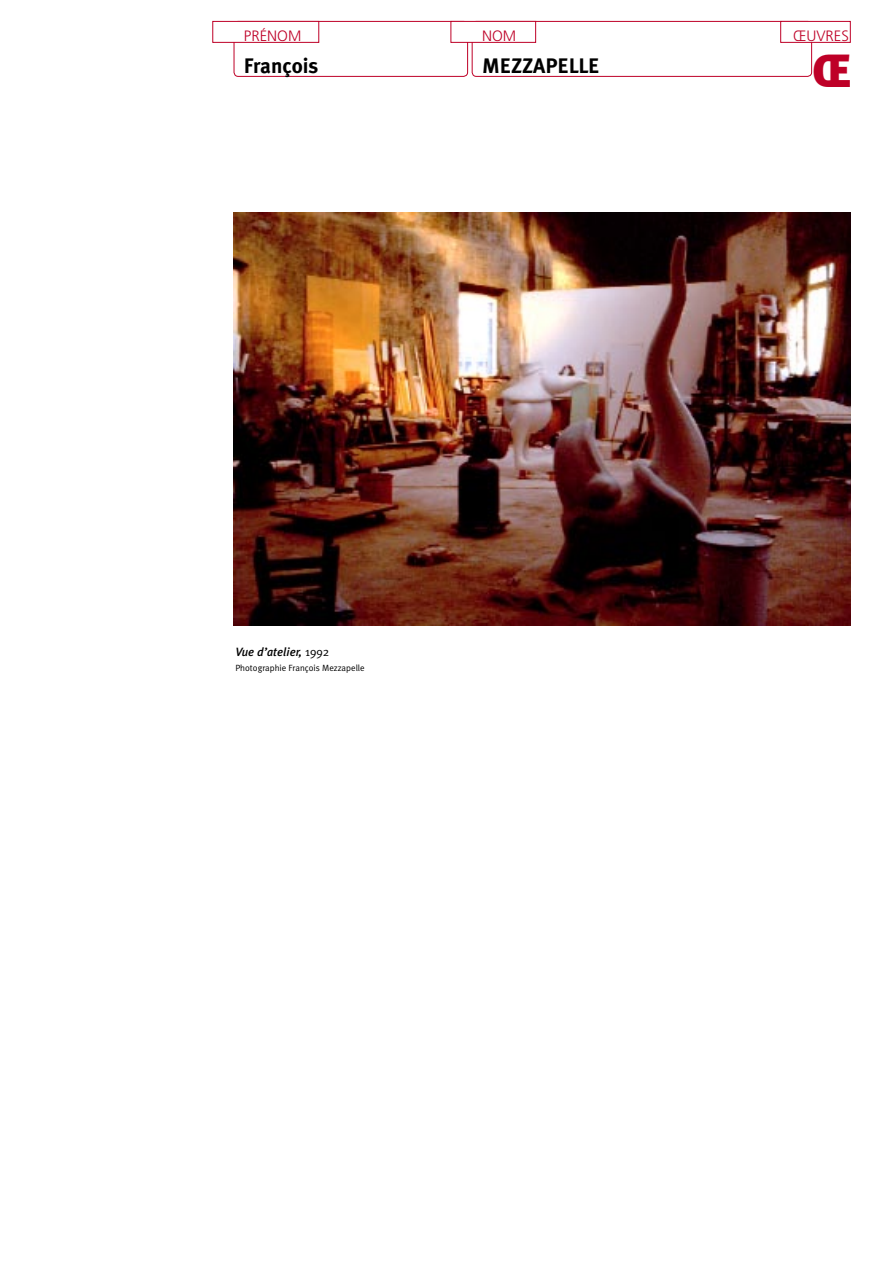
<style>
.page{position:relative;width:893px;height:1263px;background:#fff}
.page>*{position:absolute;margin:0;border:0;box-sizing:border-box;transform-origin:0 0}
.t1{font:900 46.5px "Meta Plus";color:#be0027}
.t2{font:700 21px "Meta Plus";color:#000}
.t3{font:300 15px "Frutiger";color:#be0027}
.Méta_8{font:italic 500 12px "Meta Plus";color:#000}
.Méta_8-2{font:9px "Meta Plus Normal";color:#000}
.s1{font-family:"Meta Plus Normal";font-weight:400;font-style:normal}
</style>
<div class="page">
<img style="left:234px;top:213px;width:616px;height:412px">
<div style="left:213px;top:21px;width:106px;height:22px;border:1px solid #be0027"></div>
<svg style="left:234px;top:21px;width:578px;height:55px"></svg>
<div style="left:451px;top:21px;width:85px;height:21px;background:#fff"></div>
<div style="left:451px;top:21px;width:85px;height:22px;border:1px solid #be0027"></div>
<div style="left:781px;top:21px;width:69px;height:21px;background:#fff"></div>
<div style="left:780px;top:21px;width:70px;height:22px;border:1px solid #be0027"></div>
<p class="t3" style="left:244px;top:27px;width:59px">PRÉNOM</p>
<p class="t3" style="left:482px;top:27px;width:36px">NOM</p>
<p class="t3" style="left:793px;top:27px;width:57px">ŒUVRES</p>
<p class="t2" style="left:244px;top:53px;width:76px">François</p>
<p class="t1" style="left:813px;top:43px;width:41px">Œ</p>
<p class="t2" style="left:482px;top:53px;width:119px">MEZZAPELLE</p>
<p class="Méta_8" style="left:235px;top:645px;width:95px">Vue d’atelier, <span class="s1">1992</span></p>
<p class="Méta_8-2" style="left:235px;top:663px;width:131px">Photographie François Mezzapelle</p>
</div>
